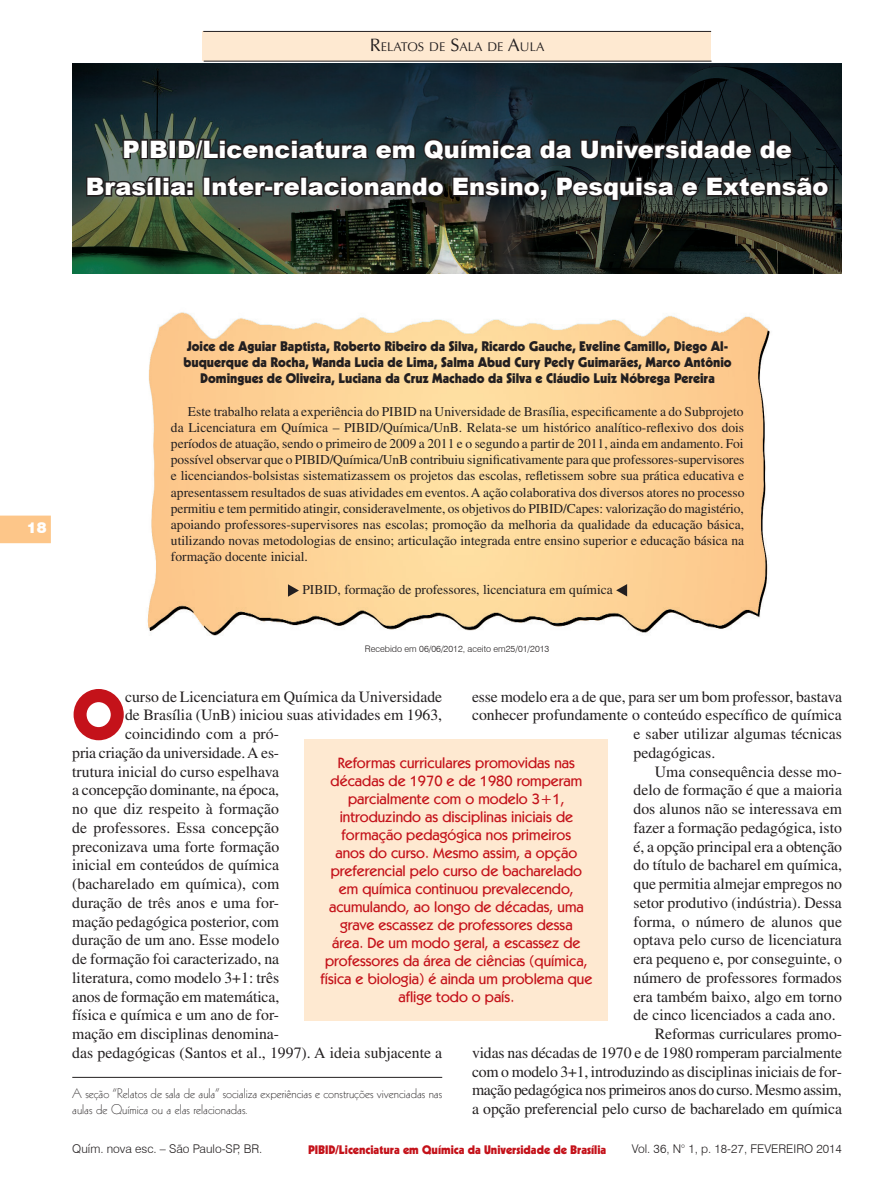
<style>
.page{position:relative;width:893px;height:1191px;background:#fff}
.page>*{position:absolute;margin:0;border:0;box-sizing:border-box;transform-origin:0 0}
.Normal_1º_Parágrafo{font:900 67.8px "Kabel";color:#c4121a}
.Título{font:900 24px/37.5px "Arial";color:#fff;text-align:center}
.Normal_1º_Parágrafo-2{font:15.75px/18.8px "Times";color:#231f20;text-align:justify}
.Olho{font:500 15px/18px "Kabel IT Cby BT";color:#c4121a;text-align:center}
.t1{font:900 15px "Swiss 721 BT";color:#fff}
.Resumo{font:13.5px/16.2px "Times";color:#231f20;text-align:justify}
.Autores{font:900 13.5px/16.2px "Kabel";color:#231f20;text-align:center}
.Rodapé{font:300 13.5px/16.2px "Kabel";color:#231f20}
.Keywords{font:13.5px "Times";color:#231f20}
.t2{font:12.6px "Optima";color:#231f20}
.t3{font:300 12px "Swiss 721 BT";color:#231f20}
.t4{font:900 12px "Kabel";color:#c4121a}
.Recebido{font:300 9px "Swiss 721 BT";color:#231f20}
.s1{font-size:18px}
</style>
<div class="page">
<svg style="left:0;top:515px;width:51px;height:28px"></svg>
<img style="left:72px;top:64px;width:770px;height:210px">
<img style="left:147px;top:312px;width:623px;height:324px">
<hr style="left:72px;top:1077px;width:370px;height:1px;background:#231f20">
<svg style="left:288px;top:584px;width:11px;height:13px"></svg>
<svg style="left:616px;top:584px;width:11px;height:12px"></svg>
<svg style="left:121px;top:137px;width:21px;height:24px"></svg>
<div style="left:140px;top:139px;width:9px;height:20px;border:3px solid #231f20"></div>
<svg style="left:148px;top:135px;width:648px;height:28px;background:#212b2e"></svg>
<svg style="left:85px;top:174px;width:111px;height:25px;background:#3c423c"></svg>
<div style="left:203px;top:176px;width:8px;height:21px;border:3px solid #231f20"></div>
<svg style="left:210px;top:173px;width:621px;height:31px;background:#2a302f"></svg>
<div style="left:305px;top:739px;width:303px;height:281px;background:#fee9d1"></div>
<div style="left:203px;top:31px;width:508px;height:30px;background:#fee9d1"></div>
<hr style="left:204px;top:61px;width:507px;height:1px;background:#231f20">
<hr style="left:203px;top:31px;width:508px;height:1px;background:#231f20">
<p class="t2" style="left:370px;top:39px;width:176px"><span class="s1">R</span>ELATOS DE <span class="s1">S</span>ALA DE <span class="s1">A</span>ULA</p>
<p class="Título" style="left:86px;top:129px;width:744px">PIBID/Licenciatura em Química da Universidade de<br>Brasília: Inter-relacionando Ensino, Pesquisa e Extensão</p>
<p class="t1" style="left:27px;top:518px;width:21px">18</p>
<p class="Autores" style="left:183px;top:337px;width:550px">Joice de Aguiar Baptista, Roberto Ribeiro da Silva, Ricardo Gauche, Eveline Camillo, Diego Al&shy;buquerque da Rocha, Wanda Lucia de Lima, Salma Abud Cury Pecly Guimarães, Marco Antônio<br>Domingues de Oliveira, Luciana da Cruz Machado da Silva e Cláudio Luiz Nóbrega Pereira</p>
<p class="Resumo" style="left:171px;top:403px;width:575px;text-indent:17px">Este trabalho relata a experiência do PIBID na Universidade de Brasília, especificamente a do Subprojeto da Licenciatura em Química – PIBID/Química/UnB. Relata-se um histórico analítico-reflexivo dos dois períodos de atuação, sendo o primeiro de 2009 a 2011 e o segundo a partir de 2011, ainda em andamento. Foi possível observar que o PIBID/Química/UnB contribuiu significativamente para que professores-supervisores e licenciandos-bolsistas sistematizassem os projetos das escolas, refletissem sobre sua prática educativa e apresentassem resultados de suas atividades em eventos. A ação colaborativa dos diversos atores no processo permitiu e tem permitido atingir, consideravelmente, os objetivos do PIBID/Capes: valorização do magistério, apoiando professores-supervisores nas escolas; promoção da melhoria da qualidade da educação básica, utilizando novas metodologias de ensino; articulação integrada entre ensino superior e educação básica na formação docente inicial.</p>
<p class="Keywords" style="left:302px;top:581px;width:312px">PIBID, formação de professores, licenciatura em química</p>
<p class="Recebido" style="left:365px;top:643px;width:186px">Recebido em 06/06/2012, aceito em25/01/2013</p>
<p class="Normal_1º_Parágrafo" style="left:72px;top:672px;width:54px">O</p>
<p class="Normal_1º_Parágrafo-2" style="left:125px;top:687px;width:319px">curso de Licenciatura em Química da Universidade</p>
<p class="Normal_1º_Parágrafo-2" style="left:472px;top:687px;width:372px">esse modelo era a de que, para ser um bom professor, bastava</p>
<p class="Normal_1º_Parágrafo-2" style="left:472px;top:705px;width:371px">conhecer profundamente o conteúdo específico de química</p>
<p class="Normal_1º_Parágrafo-2" style="left:634px;top:724px;width:210px">e saber utilizar algumas técnicas</p>
<p class="Normal_1º_Parágrafo-2" style="left:634px;top:743px;width:83px">pedagógicas.</p>
<p class="Normal_1º_Parágrafo-2" style="left:634px;top:762px;width:210px;text-indent:21px">Uma consequência desse mo&shy;delo de formação é que a maioria dos alunos não se interessava em fazer a formação pedagógica, isto é, a opção principal era a obtenção do título de bacharel em química, que permitia almejar empregos no setor produtivo (indústria). Dessa forma, o número de alunos que optava pelo curso de licenciatura era pequeno e, por conseguinte, o número de professores formados era também baixo, algo em torno de cinco licenciados a cada ano.</p>
<p class="Normal_1º_Parágrafo-2" style="left:472px;top:1024px;width:371px;text-indent:183px">Reformas curriculares promo&shy;vidas nas décadas de 1970 e de 1980 romperam parcialmente com o modelo 3+1, introduzindo as disciplinas iniciais de for&shy;mação pedagógica nos primeiros anos do curso. Mesmo assim, a opção preferencial pelo curso de bacharelado em química</p>
<p class="Normal_1º_Parágrafo-2" style="left:125px;top:705px;width:319px">de Brasília (UnB) iniciou suas atividades em 1963,</p>
<p class="Normal_1º_Parágrafo-2" style="left:125px;top:724px;width:156px">coincidindo com a pró-</p>
<p class="Normal_1º_Parágrafo-2" style="left:72px;top:743px;width:208px">pria criação da universidade. A es-</p>
<p class="Normal_1º_Parágrafo-2" style="left:72px;top:762px;width:208px">trutura inicial do curso espelhava</p>
<p class="Normal_1º_Parágrafo-2" style="left:72px;top:780px;width:208px">a concepção dominante, na época,</p>
<p class="Normal_1º_Parágrafo-2" style="left:72px;top:799px;width:208px">no que diz respeito à formação</p>
<p class="Normal_1º_Parágrafo-2" style="left:72px;top:818px;width:208px">de professores. Essa concepção</p>
<p class="Normal_1º_Parágrafo-2" style="left:72px;top:837px;width:208px">preconizava uma forte formação</p>
<p class="Normal_1º_Parágrafo-2" style="left:72px;top:855px;width:208px">inicial em conteúdos de química</p>
<p class="Normal_1º_Parágrafo-2" style="left:72px;top:874px;width:209px">(bacharelado em química), com</p>
<p class="Normal_1º_Parágrafo-2" style="left:72px;top:893px;width:208px">duração de três anos e uma for-</p>
<p class="Normal_1º_Parágrafo-2" style="left:72px;top:912px;width:208px">mação pedagógica posterior, com</p>
<p class="Normal_1º_Parágrafo-2" style="left:72px;top:930px;width:208px">duração de um ano. Esse modelo</p>
<p class="Normal_1º_Parágrafo-2" style="left:72px;top:949px;width:208px">de formação foi caracterizado, na</p>
<p class="Normal_1º_Parágrafo-2" style="left:72px;top:968px;width:208px">literatura, como modelo 3+1: três</p>
<p class="Normal_1º_Parágrafo-2" style="left:72px;top:987px;width:209px">anos de formação em matemática,</p>
<p class="Normal_1º_Parágrafo-2" style="left:72px;top:1005px;width:208px">física e química e um ano de for-</p>
<p class="Normal_1º_Parágrafo-2" style="left:72px;top:1024px;width:208px">mação em disciplinas denomina-</p>
<p class="Normal_1º_Parágrafo-2" style="left:72px;top:1043px;width:371px">das pedagógicas (Santos et al., 1997). A ideia subjacente a</p>
<p class="Olho" style="left:321px;top:754px;width:273px">Reformas curriculares promovidas nas décadas de 1970 e de 1980 romperam parcialmente com o modelo 3+1, introduzindo as disciplinas iniciais de formação pedagógica nos primeiros<br>anos do curso. Mesmo assim, a opção preferencial pelo curso de bacharelado em química continuou prevalecendo, acumulando, ao longo de décadas, uma grave escassez de professores dessa<br>área. De um modo geral, a escassez de professores da área de ciências (química, física e biologia) é ainda um problema que aflige todo o país.</p>
<p class="Rodapé" style="left:72px;top:1085px;width:371px">A seção “Relatos de sala de aula” socializa experiências e construções vivenciadas nas aulas de Química ou a elas relacionadas.</p>
<p class="t3" style="left:72px;top:1141px;width:192px">Quím. nova esc. – São Paulo-SP, BR.</p>
<p class="t3" style="left:632px;top:1141px;width:212px">Vol. 36, N° 1, p. 18-27, FEVEREIRO 2014</p>
<p class="t4" style="left:308px;top:1141px;width:300px">PIBID/Licenciatura em Química da Universidade de Brasília</p>
</div>
